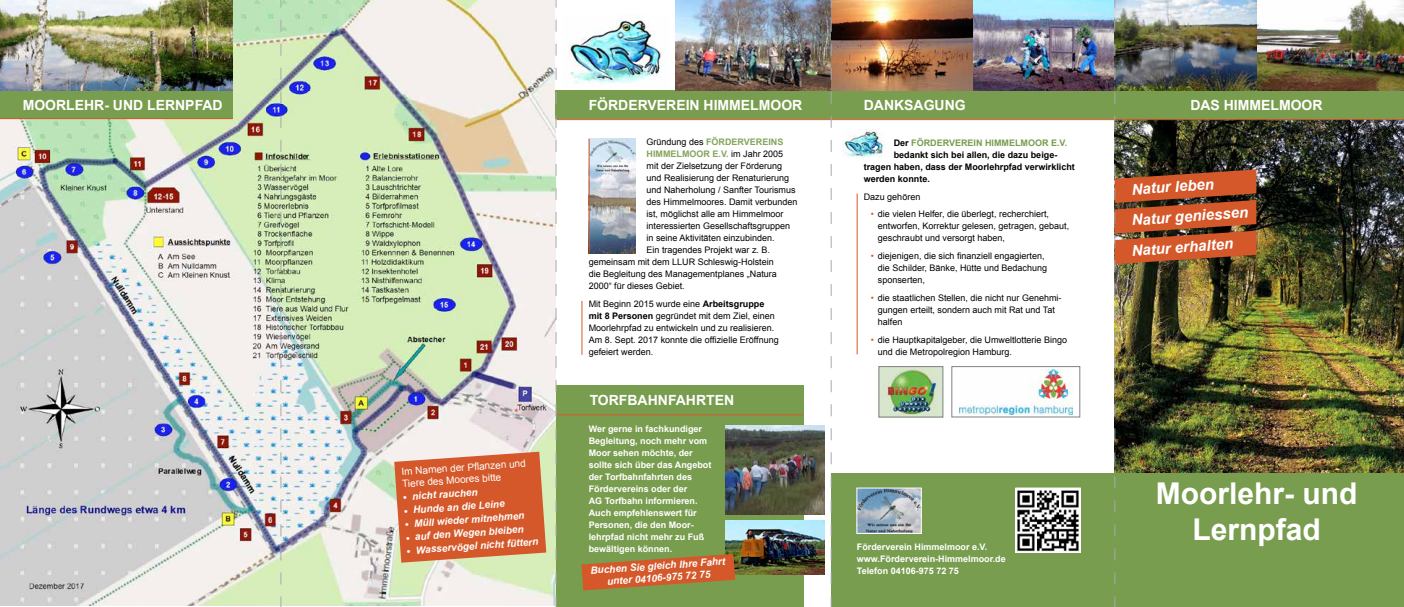
<style>
.page{position:relative;width:1404px;height:607px;background:#fff}
.page>*{position:absolute;margin:0;border:0;box-sizing:border-box;transform-origin:0 0}
.t1{font:700 30px/36px "Arial";color:#fff;text-align:center}
.t2{font:italic 700 15px/30.5px "Arial";color:#fff}
.t3{font:700 14px "Arial";color:#fff}
.t4{font:italic 700 10px/12px "Arial";color:#fff;text-align:center}
.t5{font:10px/12px "Arial";color:#fff}
.t6{font:9px/12px "Arial";color:#000}
.t7{font:700 9px/12px "Arial";color:#fff}
.t8{font:700 9px "Arial";color:#000}
.t9{font:700 9px "Arial";color:#86a45d}
.t10{font:700 9px "Arial";color:#799d4f}
.s1{font-style:normal}
.s2{font-weight:400;color:#000}
.s3{font-weight:700}
.s4{color:#000}
.s5{color:#d4582a}
</style>
<div class="page">
<img style="left:1256px;top:120px;width:147px;height:353px">
<img style="left:0;top:0;width:556px;height:605px">
<div style="left:0;top:91px;width:232px;height:28px;background:#799d4f"></div>
<img style="left:0;top:0;width:232px;height:91px">
<hr style="left:0;top:118px;width:232px;height:1px;background:#d4582a">
<svg style="left:394px;top:451px;width:152px;height:111px;background:#d66b40"></svg>
<div style="left:556px;top:386px;width:247px;height:221px;background:#799d4f"></div>
<img style="left:725px;top:426px;width:99px;height:88px">
<img style="left:570px;top:17px;width:97px;height:67px">
<div style="left:556px;top:91px;width:847px;height:28px;background:#799d4f"></div>
<img style="left:675px;top:0;width:156px;height:91px">
<img style="left:589px;top:139px;width:46px;height:114px">
<hr style="left:556px;top:119px;width:847px;height:1px;background:#d4582a">
<hr style="left:588px;top:139px;width:1px;height:114px;background:#d4582a">
<hr style="left:581px;top:301px;width:1px;height:54px;background:#d4582a">
<img style="left:725px;top:520px;width:99px;height:54px">
<hr style="left:556px;top:414px;width:247px;height:1px;background:#d4582a">
<svg style="left:581px;top:554px;width:154px;height:36px"></svg>
<div style="left:831px;top:473px;width:283px;height:134px;background:#799d4f"></div>
<img style="left:880px;top:368px;width:61px;height:47px">
<div style="left:878px;top:366px;width:65px;height:51px;border:1px solid #808285"></div>
<img style="left:959px;top:370px;width:113px;height:44px">
<div style="left:951px;top:366px;width:128px;height:51px;border:1px solid #808285"></div>
<img style="left:858px;top:489px;width:61px;height:42px">
<div style="left:856px;top:487px;width:65px;height:46px;border:1px solid #fff"></div>
<img style="left:1017px;top:489px;width:61px;height:62px">
<div style="left:1015px;top:487px;width:65px;height:66px;border:1px solid #fff"></div>
<img style="left:972px;top:0;width:142px;height:91px">
<img style="left:832px;top:0;width:140px;height:91px">
<hr style="left:856px;top:193px;width:1px;height:161px;background:#d4582a">
<img style="left:842px;top:129px;width:43px;height:28px">
<div style="left:1114px;top:473px;width:289px;height:134px;background:#799d4f"></div>
<img style="left:1256px;top:0;width:147px;height:91px">
<svg style="left:281px;top:0;width:1px;height:607px"></svg>
<svg style="left:556px;top:0;width:1px;height:607px"></svg>
<svg style="left:831px;top:0;width:1px;height:607px"></svg>
<img style="left:1114px;top:0;width:142px;height:607px">
<h3 class="t3" style="left:23px;top:96px;width:201px">Moorlehr- und Lernpfad</h3>
<p class="t5" style="left:401px;top:465px;width:126px;rotate:-4deg">Im Namen der Pfl anzen und<br>Tiere des Moores bitte</p>
<p class="t4" style="left:403px;top:491px;width:76px;rotate:-4deg"><span class="s1">•</span> nicht rauchen</p>
<p class="t4" style="left:404px;top:505px;width:103px;rotate:-4deg"><span class="s1">•</span> Hunde an die Leine</p>
<p class="t4" style="left:405px;top:518px;width:121px;rotate:-4deg"><span class="s1">•</span> Müll wiedermitnehmen</p>
<p class="t4" style="left:405px;top:531px;width:119px;rotate:-4deg"><span class="s1">•</span> auf den Wegen bleiben</p>
<p class="t4" style="left:406px;top:545px;width:133px;rotate:-4deg"><span class="s1">•</span> Wasservögel nicht füttern</p>
<h3 class="t3" style="left:588px;top:96px;width:215px">Förderverein Himm elmoor</h3>
<p class="t9" style="left:646px;top:136px;width:138px"><span class="s2">Gründung des</span> Fördervereins</p>
<p class="t9" style="left:646px;top:148px;width:138px">Himmelmoor e.V. <span class="s2">im Jahr 2005</span></p>
<p class="t6" style="left:646px;top:160px;width:137px">mit der Zielsetzung der Förderung</p>
<p class="t6" style="left:646px;top:172px;width:144px">und Realisierung der Renaturierung</p>
<p class="t6" style="left:646px;top:184px;width:150px">und Naherholung / Sanfter Tourismus</p>
<p class="t6" style="left:646px;top:196px;width:153px">des Himmelmoores. Damit verbunden</p>
<p class="t6" style="left:646px;top:208px;width:139px">ist, möglichst alle am Himmelmoor</p>
<p class="t6" style="left:646px;top:220px;width:145px">interessierten Gesellschaftsgruppen</p>
<p class="t6" style="left:646px;top:232px;width:130px">in seine Aktivitäten einzubinden.</p>
<p class="t6" style="left:646px;top:244px;width:125px">Ein tragendes Projekt war z. B.</p>
<p class="t6" style="left:588px;top:256px;width:187px">gemeinsam mit dem LLUR Schleswig-Holstein</p>
<p class="t6" style="left:588px;top:268px;width:190px">die Begleitung des Managementplanes „Natura</p>
<p class="t6" style="left:588px;top:280px;width:98px">2000“ für dieses Gebiet.</p>
<p class="t6" style="left:588px;top:298px;width:191px">Mit Beginn 2015 wurde eine <span class="s3">Arbeitsgruppe mit 8 Personen</span> gegründet mit dem Ziel, einen Moorlehrpfad zu entwickeln und zu realisieren.<br>Am 8. Sept. 2017 konnte die offizielle Eröffnung gefeiert werden.</p>
<h3 class="t3" style="left:589px;top:391px;width:146px">Torfbahnfahrten</h3>
<p class="t7" style="left:588px;top:423px;width:124px">Wer gerne in fachkundiger<br>Begleitung, noch mehr vom<br>Moor sehen möchte, der sollte sich über das Angebot der Torfbahnfahrten des<br>Fördervereins oder der<br>AG Torfbahn informieren.<br>Auch empfehlenswert für<br>Personen, die den Moor&shy;lehrpfad nicht mehr zu Fuß bewältigen können.</p>
<p class="t4" style="left:590px;top:565px;width:137px;rotate:-4deg">Buchen Sie gleich Ihre Fahrt unter04106-975 72 75</p>
<h3 class="t3" style="left:863px;top:96px;width:101px">Danksag ung</h3>
<p class="t10" style="left:893px;top:137px;width:175px"><span class="s4">Der</span> Förderverein Himm elmoor e.V.</p>
<p class="t8" style="left:893px;top:149px;width:165px">bedankt sich bei allen, die dazu beige-</p>
<p class="t8" style="left:863px;top:161px;width:213px">tragen haben, dass der Moorlehrpfad verwirklicht</p>
<p class="t8" style="left:863px;top:173px;width:68px">werden konnte.</p>
<p class="t6" style="left:863px;top:191px;width:58px">Dazu gehören</p>
<p class="t6" style="left:877px;top:208px;width:193px;text-indent:-7px"><span class="s5">•</span> die vielen Helfer, die überlegt, recherchiert, entworfen, Korrektur gelesen, getragen, gebaut, geschraubt und versorgt haben,</p>
<p class="t6" style="left:877px;top:250px;width:171px;text-indent:-7px"><span class="s5">•</span> diejenigen, die sich finanziell engagierten, die Schilder, Bänke, Hütte und Bedachung sponserten,</p>
<p class="t6" style="left:877px;top:292px;width:185px;text-indent:-7px"><span class="s5">•</span> die staatlichen Stellen, die nicht nur Genehmi&shy;gungen erteilt, sondern auch mit Rat und Tat halfen</p>
<p class="t6" style="left:877px;top:333px;width:191px;text-indent:-7px"><span class="s5">•</span> die Hauptkapitalgeber, die Umweltlotterie Bingo und die Metropolregion Hamburg.</p>
<p class="t7" style="left:856px;top:541px;width:150px">Förderverein Himmelmoor e.V. www.Förderverein-Himmelmoor.de<br>Telefon 04106-975 72 75</p>
<h3 class="t3" style="left:1190px;top:96px;width:134px">Das Himm elmoor</h3>
<h2 class="t2" style="left:1126px;top:175px;width:120px;rotate:-4deg">Naturleben<br>Naturgeniessen<br>Naturerhalten</h2>
<h1 class="t1" style="left:1155px;top:476px;width:203px">Moorlehr- und<br>Lernpfad</h1>
</div>
